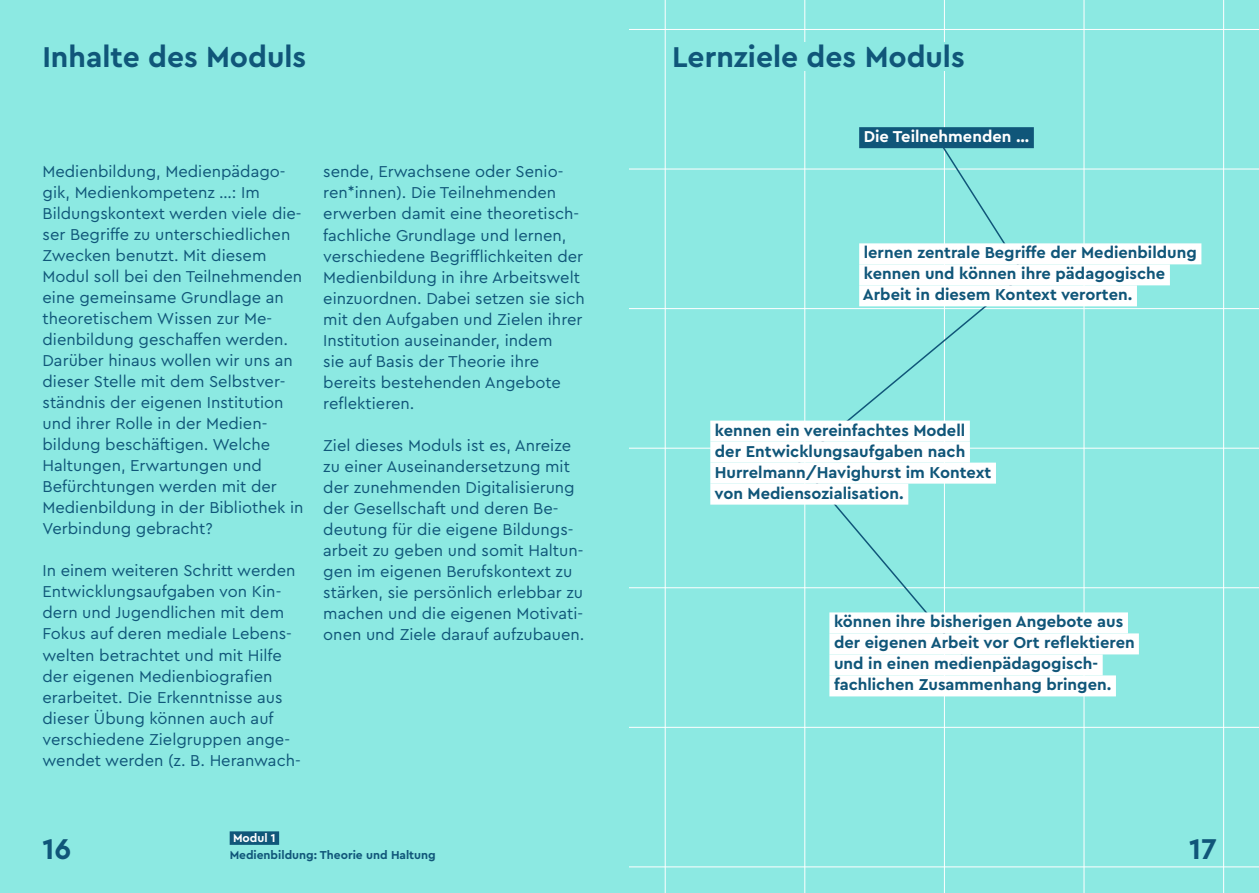
<style>
.page{position:relative;width:1259px;height:893px;background:#8ce9e2}
.page>*{position:absolute;margin:0;border:0;box-sizing:border-box;transform-origin:0 0}
.t1{font:700 30px "Cera Pro";color:#105679}
.t2{font:16.5px/21px "Cera Pro";color:#105679}
.t3{font:700 16.5px/21px "Cera Pro";color:#105679}
.t4{font:700 16.5px "Cera Pro";color:#fff}
.t5{font:700 12px "Cera Pro";color:#105679}
.t6{font:700 12px "Cera Pro";color:#fff}
</style>
<div class="page">
<hr style="left:629px;top:29px;width:630px;height:1px;background:#fff">
<hr style="left:629px;top:169px;width:630px;height:1px;background:#fff">
<hr style="left:629px;top:308px;width:630px;height:1px;background:#fff">
<hr style="left:629px;top:448px;width:630px;height:1px;background:#fff">
<hr style="left:629px;top:587px;width:630px;height:1px;background:#fff">
<hr style="left:629px;top:727px;width:630px;height:1px;background:#fff">
<hr style="left:629px;top:866px;width:630px;height:1px;background:#fff">
<hr style="left:1223px;top:0;width:1px;height:893px;background:#fff">
<hr style="left:1083px;top:0;width:1px;height:893px;background:#fff">
<hr style="left:944px;top:0;width:1px;height:893px;background:#fff">
<hr style="left:804px;top:0;width:1px;height:893px;background:#fff">
<hr style="left:665px;top:0;width:1px;height:893px;background:#fff">
<div style="left:230px;top:831px;width:49px;height:14px;background:#105679"></div>
<svg style="left:796px;top:133px;width:230px;height:524px"></svg>
<div style="left:859px;top:243px;width:342px;height:21px;background:#fff"></div>
<div style="left:859px;top:264px;width:311px;height:21px;background:#fff"></div>
<div style="left:859px;top:285px;width:278px;height:21px;background:#fff"></div>
<div style="left:710px;top:421px;width:260px;height:21px;background:#fff"></div>
<div style="left:710px;top:442px;width:260px;height:21px;background:#fff"></div>
<div style="left:710px;top:463px;width:286px;height:21px;background:#fff"></div>
<div style="left:710px;top:484px;width:198px;height:21px;background:#fff"></div>
<div style="left:829px;top:612px;width:299px;height:21px;background:#fff"></div>
<div style="left:829px;top:633px;width:310px;height:21px;background:#fff"></div>
<div style="left:829px;top:654px;width:273px;height:21px;background:#fff"></div>
<div style="left:829px;top:675px;width:287px;height:21px;background:#fff"></div>
<div style="left:666px;top:42px;width:314px;height:29px;background:#8ce9e2"></div>
<div style="left:859px;top:127px;width:175px;height:21px;background:#105679"></div>
<h1 class="t1" style="left:43px;top:37px;width:265px">Inhalte des Moduls</h1>
<p class="t2" style="left:43px;top:161px;width:262px">Medienbildung, Medienpädago&shy;gik, Medienkompetenz …: Im<br>Bildungskontext werden viele die&shy;ser Begriffe zu unterschiedlichen<br>Zwecken benutzt. Mit diesem<br>Modul soll bei den Teilnehmenden eine gemeinsame Grundlage an theoretischem Wissen zur Me&shy;dienbildung geschaffen werden.<br>Darüber hinaus wollen wir uns an dieser Stelle mit dem Selbstver&shy;ständnis der eigenen Institution und ihrer Rolle in der Medien&shy;bildung beschäftigen. Welche<br>Haltungen, Erwartungen und<br>Befürchtungen werden mit der<br>Medienbildung in der Bibliothek in<br>Verbindung gebracht?</p>
<p class="t2" style="left:43px;top:560px;width:260px">In einem weiteren Schritt werden<br>Entwicklungsaufgaben von Kin&shy;dern und Jugendlichen mit dem<br>Fokus auf deren mediale Lebens&shy;welten betrachtet und mit Hilfe der eigenen Medienbiografien erarbeitet. Die Erkenntnisse aus dieser Übung können auch auf verschiedene Zielgruppen ange&shy;wendet werden (z. B. Heranwach-</p>
<p class="t2" style="left:323px;top:161px;width:263px">sende, Erwachsene oder Senio&shy;ren*innen). Die Teilnehmenden erwerben damit eine theoretisch&shy;fachliche Grundlage und lernen, verschiedene Begrifflichkeiten der<br>Medienbildung in ihre Arbeitswelt einzuordnen. Dabei setzen sie sich mit den Aufgaben und Zielen ihrer<br>Institution auseinander, indem<br>sie auf Basis der Theorie ihre bereits bestehenden Angebote reflektieren.</p>
<p class="t2" style="left:323px;top:434px;width:263px">Ziel dieses Moduls ist es, Anreize zu einer Auseinandersetzung mit der zunehmenden Digitalisierung der Gesellschaft und deren Be&shy;deutung für die eigene Bildungs&shy;arbeit zu geben und somit Haltun&shy;gen im eigenen Berufskontext zu stärken, sie persönlich erlebbar zu machen und die eigenen Motivati&shy;onen und Ziele darauf aufzubauen.</p>
<h1 class="t1" style="left:672px;top:37px;width:294px">Lernziele des Moduls</h1>
<p class="t4" style="left:864px;top:126px;width:167px">Die Teilnehmenden …</p>
<p class="t3" style="left:863px;top:242px;width:335px">lernen zentrale Begriffe der Medienbildung kennen und können ihre pädagogische<br>Arbeit in diesem Kontext verorten.</p>
<p class="t3" style="left:714px;top:419px;width:278px">kennen ein vereinfachtes Modell der Entwicklungsaufgaben nach<br>Hurrelmann/Havighurst im Kontext von Mediensozialisation.</p>
<p class="t3" style="left:834px;top:611px;width:302px">können ihre bisherigen Angebote aus der eigenen Arbeit vor Ort reflektieren und in einen medienpädagogisch&shy;fachlichen Zusammenhang bringen.</p>
<p class="t6" style="left:233px;top:830px;width:44px">Modul 1</p>
<p class="t5" style="left:230px;top:847px;width:208px">Medienbildung: Theorie und Haltung</p>
<h1 class="t1" style="left:43px;top:829px;width:30px">16</h1>
<h1 class="t1" style="left:1189px;top:829px;width:29px">17</h1>
</div>
